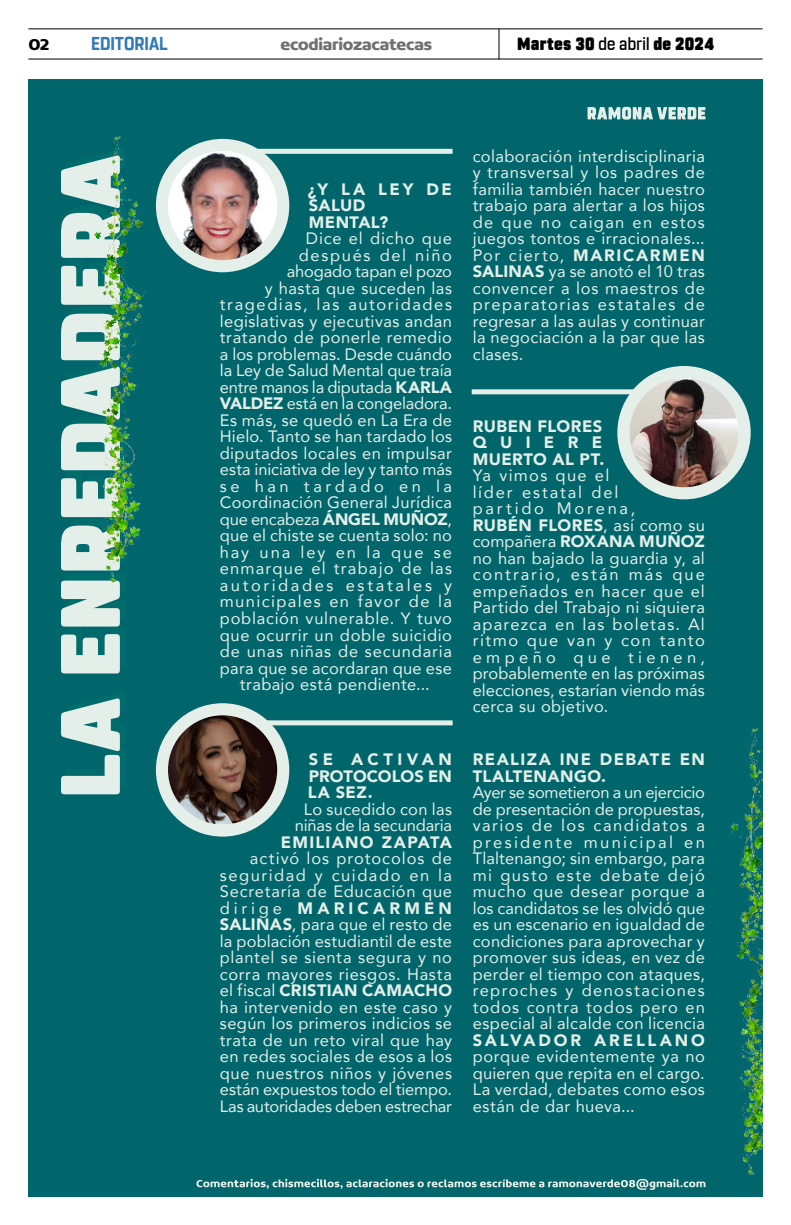
<style>
.page{position:relative;width:791px;height:1225px;background:#fff}
.page>*{position:absolute;margin:0;border:0;box-sizing:border-box;transform-origin:0 0}
.t1{font:700 18.6px "Rohn Rounded";color:#327ab3;scale:.91 1}
.t2{font:900 17.6px "Rohn Rounded";letter-spacing:.02em;color:#000;scale:.91 1}
.t3{font:700 16.9px "Concord";letter-spacing:-.01em;color:#706f6f}
.t4{font:700 16.9px "Concord";color:#000}
.t5{font:16.5px/16.5px "Avenir";letter-spacing:.025em;color:#e4efe9;text-align:justify}
.t6{font:16.5px/16.5px "Avenir";letter-spacing:.06em;color:#e4efe9}
.t7{font:16.5px/16.5px "Avenir";letter-spacing:-.005em;color:#e4efe9;text-align:center}
.t8{font:900 16.5px/16.5px "Avenir";letter-spacing:.06em;color:#e4efe9;text-align:justify}
.t9{font:16.5px "Avenir";letter-spacing:-.015em;color:#e4efe9}
.t10{font:16.5px "Avenir";letter-spacing:-.01em;color:#e4efe9}
.t11{font:900 16.5px/16.5px "Avenir";letter-spacing:.03em;color:#e4efe9}
.t12{font:16.5px "Avenir";letter-spacing:.005em;color:#e4efe9}
.t13{font:16.5px "Avenir";letter-spacing:.045em;color:#e4efe9}
.t14{font:16.5px "Avenir";letter-spacing:.095em;color:#e4efe9}
.t15{font:16.5px "Avenir";letter-spacing:.05em;color:#e4efe9}
.t16{font:16.5px "Avenir";letter-spacing:.075em;color:#e4efe9}
.t17{font:16.5px "Avenir";letter-spacing:.085em;color:#e4efe9}
.t18{font:900 16.5px/16.5px "Avenir";letter-spacing:.025em;color:#e4efe9}
.t19{font:16.5px "Avenir";letter-spacing:.155em;color:#e4efe9}
.t20{font:16.5px "Avenir";letter-spacing:.12em;color:#e4efe9}
.t21{font:16.5px "Avenir";letter-spacing:.215em;color:#e4efe9}
.t22{font:900 16.5px "Avenir";letter-spacing:.17em;color:#e4efe9}
.t23{font:16.5px "Avenir";letter-spacing:.055em;color:#e4efe9}
.t24{font:16.5px "Avenir";letter-spacing:.1em;color:#e4efe9}
.s1{font-weight:500}
.s2{font-weight:900}
</style>
<div class="page">
<div style="left:28px;top:79px;width:735px;height:1117px;background:#00666c"></div>
<hr style="left:28px;top:28px;width:735px;height:1px;background:#000">
<hr style="left:28px;top:59px;width:735px;height:1px;background:#000">
<hr style="left:498px;top:29px;width:1px;height:31px;background:#000">
<svg style="left:196px;top:1178px;width:509px;height:11px"></svg>
<svg style="left:61px;top:164px;width:59px;height:630px"></svg>
<div style="left:254px;top:720px;width:199px;height:5px;background:#e4efe9"></div>
<div style="left:254px;top:149px;width:199px;height:5px;background:#e4efe9"></div>
<div style="left:472px;top:389px;width:184px;height:5px;background:#e4efe9"></div>
<div style="left:617px;top:366px;width:134px;height:133px;background:#e4efe9;border-radius:50%"></div>
<img style="left:629px;top:378px;width:109px;height:109px;border-radius:55px">
<div style="left:156px;top:703px;width:133px;height:133px;background:#e4efe9;border-radius:50%"></div>
<img style="left:168px;top:715px;width:109px;height:109px;border-radius:55px">
<div style="left:156px;top:139px;width:133px;height:133px;background:#e4efe9;border-radius:50%"></div>
<img style="left:168px;top:151px;width:109px;height:109px;border-radius:55px">
<svg style="left:587px;top:107px;width:118px;height:13px"></svg>
<img style="left:84px;top:136px;width:79px;height:468px">
<img style="left:731px;top:728px;width:32px;height:448px">
<p class="t4" style="left:28px;top:34px;width:23px">02</p>
<p class="t1" style="left:91px;top:32px;width:86px">EDITORIAL</p>
<p class="t3" style="left:280px;top:34px;width:153px">ecodiariozacatecas</p>
<p class="t2" style="left:517px;top:33px;width:218px">Martes 30 <span class="s1">de abril</span> de 2024</p>
<p class="t18" style="left:308px;top:180px;width:146px">¿Y LA LEY DE<br>SALUD<br>MENTAL?</p>
<p class="t23" style="left:306px;top:225px;width:148px">Dice el dicho que</p>
<p class="t24" style="left:299px;top:242px;width:155px">después del niño</p>
<p class="t10" style="left:287px;top:258px;width:167px">ahogado tapan el pozo</p>
<p class="t5" style="left:265px;top:279px;width:189px">y hasta que suceden las</p>
<p class="t14" style="left:220px;top:291px;width:234px">tragedias, las autoridades</p>
<p class="t5" style="left:220px;top:312px;width:234px">legislativas y ejecutivas andan</p>
<p class="t5" style="left:220px;top:329px;width:234px">tratando de ponerle remedio</p>
<p class="t12" style="left:220px;top:341px;width:234px">a los problemas. Desde cuándo</p>
<p class="t7" style="left:220px;top:362px;width:234px">la Ley de Salud Mental que traía</p>
<p class="t9" style="left:220px;top:374px;width:234px">entre manos la diputada <span class="s2">KARLA</span></p>
<p class="t9" style="left:220px;top:390px;width:234px"><span class="s2">VALDEZ</span> está en la congeladora.</p>
<p class="t5" style="left:220px;top:411px;width:234px">Es más, se quedó en La Era de</p>
<p class="t5" style="left:220px;top:428px;width:234px">Hielo. Tanto se han tardado los</p>
<p class="t5" style="left:220px;top:444px;width:234px">diputados locales en impulsar</p>
<p class="t7" style="left:220px;top:461px;width:234px">esta iniciativa de ley y tanto más</p>
<p class="t21" style="left:220px;top:473px;width:234px">se han tardado en la</p>
<p class="t5" style="left:220px;top:494px;width:234px">Coordinación General Jurídica</p>
<p class="t10" style="left:220px;top:506px;width:234px">que encabeza <span class="s2">ÁNGEL MUÑOZ</span>,</p>
<p class="t5" style="left:220px;top:527px;width:234px">que el chiste se cuenta solo: no</p>
<p class="t20" style="left:220px;top:539px;width:234px">hay una ley en la que se</p>
<p class="t16" style="left:220px;top:555px;width:234px">enmarque el trabajo de las</p>
<p class="t19" style="left:220px;top:572px;width:234px">autoridades estatales y</p>
<p class="t17" style="left:220px;top:588px;width:234px">municipales en favor de la</p>
<p class="t13" style="left:220px;top:605px;width:234px">población vulnerable. Y tuvo</p>
<p class="t5" style="left:220px;top:626px;width:234px">que ocurrir un doble suicidio</p>
<p class="t15" style="left:220px;top:638px;width:234px">de unas niñas de secundaria</p>
<p class="t5" style="left:220px;top:659px;width:234px">para que se acordaran que ese</p>
<p class="t5" style="left:240px;top:675px;width:191px">trabajo está pendiente...</p>
<p class="t8" style="left:308px;top:750px;width:146px">SE ACTIVAN PROTOCOLOS EN LA SEZ.</p>
<p class="t7" style="left:295px;top:800px;width:159px">Lo sucedido con las niñas de la secundaria</p>
<p class="t8" style="left:281px;top:833px;width:173px">EMILIANO ZAPATA</p>
<p class="t5" style="left:220px;top:849px;width:234px;text-indent:30px">activó los protocolos de seguridad y cuidado en la Secretaría de Educación que dirige <span class="s2">MARICARMEN SALINAS</span>, para que el resto de la población estudiantil de este plantel se sienta segura y no corra mayores riesgos. Hasta el fiscal <span class="s2">CRISTIAN CAMACHO </span>ha intervenido en este caso y según los primeros indicios se trata de un reto viral que hay en redes sociales de esos a los que nuestros niños y jóvenes están expuestos todo el tiempo.<br>Las autoridades deben estrechar</p>
<p class="t5" style="left:473px;top:147px;width:234px">colaboración interdisciplinaria y transversal y los padres de familia también hacer nuestro trabajo para alertar a los hijos de que no caigan en estos juegos tontos e irracionales...<br>Por cierto, <span class="s2">MARICARMEN SALINAS</span> ya se anotó el 10 tras convencer a los maestros de preparatorias estatales de regresar a las aulas y continuar la negociación a la par que las clases.</p>
<p class="t11" style="left:473px;top:417px;width:133px">RUBEN FLORES<br>QUIERE<br>MUERTO AL PT.</p>
<p class="t6" style="left:473px;top:466px;width:234px">Ya vimos que el<br>líder estatal del<br>partido Morena,<br><span class="s2">RUBÉN FLORES</span>, así como su compañera <span class="s2">ROXANA MUÑOZ </span>no han bajado la guardia y, al contrario, están más que empeñados en hacer que el<br>Partido del Trabajo ni siquiera aparezca en las boletas. Al ritmo que van y con tanto empeño que tienen, probablemente en las próximas elecciones, estarían viendo más cerca su objetivo.</p>
<p class="t8" style="left:473px;top:750px;width:234px">REALIZA INE DEBATE EN<br>TLALTENANGO.</p>
<p class="t5" style="left:473px;top:783px;width:234px">Ayer se sometieron a un ejercicio de presentación de propuestas, varios de los candidatos a presidente municipal en Tlaltenango; sin embargo, para mi gusto este debate dejó mucho que desear porque a los candidatos se les olvidó que es un escenario en igualdad de condiciones para aprovechar y promover sus ideas, en vez de perder el tiempo con ataques, reproches y denostaciones todos contra todos pero en especial al alcalde con licencia</p>
<p class="t22" style="left:473px;top:1025px;width:234px">SALVADOR ARELLANO</p>
<p class="t5" style="left:473px;top:1047px;width:234px">porque evidentemente ya no quieren que repita en el cargo.<br>La verdad, debates como esos están de dar hueva...</p>
</div>
